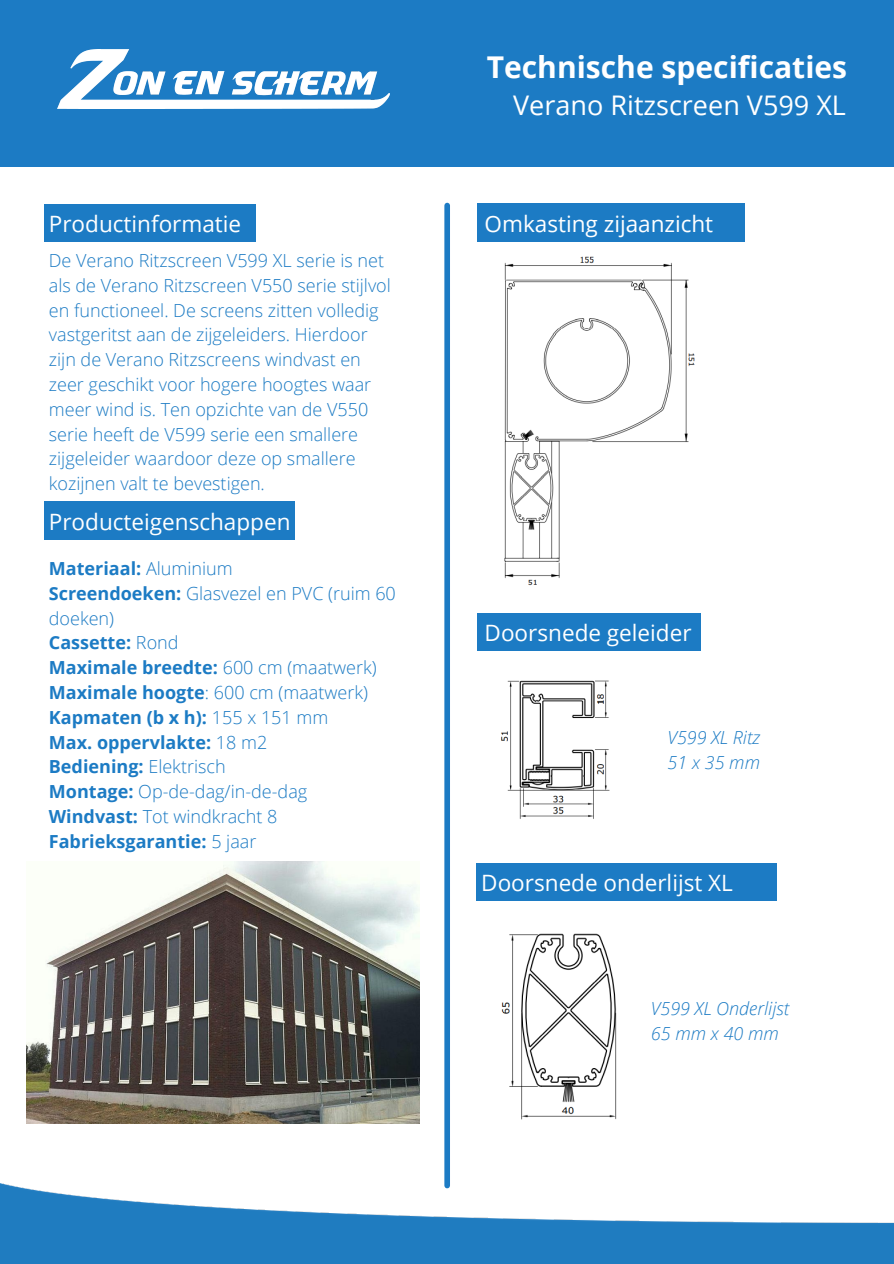
<style>
.page{position:relative;width:894px;height:1264px;background:#fff}
.page>*{position:absolute;margin:0;border:0;box-sizing:border-box;transform-origin:0 0}
.t1{font:700 30px "Open Sans";color:#fff}
.t2{font:27px "Open Sans";color:#fff}
.t3{font:22.5px "Open Sans";color:#fff}
.t4{font:300 18px/24.8px "Open Sans";color:#1c7bc4}
.t5{font:700 18px "Open Sans";color:#1c7bc4}
.t6{font:italic 300 18px "Open Sans";color:#1c7bc4}
.s1{font-weight:300}
.s2{font-weight:700}
</style>
<div class="page">
<div style="left:0;top:0;width:893px;height:166px;background:#1c7bc4"></div>
<img style="left:57px;top:50px;width:333px;height:58px">
<div style="left:444px;top:205px;width:6px;height:980px;background:#1c7bc4"></div>
<div style="left:45px;top:204px;width:211px;height:38px;background:#1c7bc4"></div>
<div style="left:45px;top:501px;width:250px;height:39px;background:#1c7bc4"></div>
<div style="left:476px;top:204px;width:268px;height:38px;background:#1c7bc4"></div>
<img style="left:0;top:1183px;width:893px;height:80px">
<div style="left:476px;top:863px;width:300px;height:37px;background:#1c7bc4"></div>
<div style="left:476px;top:613px;width:224px;height:38px;background:#1c7bc4"></div>
<img style="left:504px;top:256px;width:191px;height:330px">
<img style="left:501px;top:680px;width:109px;height:139px">
<img style="left:501px;top:933px;width:116px;height:187px">
<img style="left:27px;top:861px;width:393px;height:262px">
<p class="t3" style="left:49px;top:208px;width:194px">Productinformatie</p>
<p class="t4" style="left:49px;top:248px;width:343px">De Verano Ritzscreen V599 XL serie is net als de Verano Ritzscreen V550 serie stijlvol en functioneel. De screens zitten volledig vastgeritst aan de zijgeleiders. Hierdoor zijn de Verano Ritzscreens windvast en zeer geschikt voor hogere hoogtes waar meer wind is. Ten opzichte van de V550 serie heeft de V599 serie een smallere zijgeleider waardoor deze op smallere kozijnen valt te bevestigen.</p>
<p class="t3" style="left:49px;top:506px;width:243px">Producteigenschappen</p>
<p class="t5" style="left:49px;top:556px;width:185px">Materiaal: <span class="s1">Aluminium</span></p>
<p class="t4" style="left:49px;top:580px;width:348px"><span class="s2">Screendoeken:</span> Glasvezel en PVC (ruim 60 doeken)</p>
<p class="t5" style="left:49px;top:630px;width:131px">Cassette: <span class="s1">Rond</span></p>
<p class="t5" style="left:49px;top:655px;width:329px">Maximale breedte: <span class="s1">600 cm (maatwerk)</span></p>
<p class="t4" style="left:49px;top:679px;width:320px"><span class="s2">Maximale hoogte</span>: 600 cm (maatwerk)</p>
<p class="t5" style="left:49px;top:704px;width:281px">Kapmaten (b x h): <span class="s1">155 x 151 mm</span></p>
<p class="t5" style="left:49px;top:729px;width:220px">Max. oppervlakte: <span class="s1">18 m2</span></p>
<p class="t5" style="left:49px;top:754px;width:178px">Bediening: <span class="s1">Elektrisch</span></p>
<p class="t4" style="left:49px;top:778px;width:260px"><span class="s2">Montage:</span> Op-de-dag/in-de-dag</p>
<p class="t4" style="left:49px;top:803px;width:230px"><span class="s2">Windvast:</span> Tot windkracht 8</p>
<p class="t5" style="left:49px;top:828px;width:209px">Fabrieksgarantie: <span class="s1">5 jaar</span></p>
<p class="t1" style="left:486px;top:46px;width:362px">Technische specificaties</p>
<p class="t2" style="left:513px;top:86px;width:334px">Verano Ritzscreen V599 XL</p>
<p class="t3" style="left:484px;top:208px;width:230px">Omkasting zijaanzicht</p>
<p class="t3" style="left:484px;top:616px;width:208px">Doorsnede geleider</p>
<p class="t6" style="left:667px;top:724px;width:94px">V599 XL Ritz</p>
<p class="t6" style="left:667px;top:749px;width:94px">51 x 35 mm</p>
<p class="t3" style="left:481px;top:866px;width:253px">Doorsnede onderlijst XL</p>
<p class="t6" style="left:650px;top:995px;width:140px">V599 XL Onderlijst</p>
<p class="t6" style="left:650px;top:1020px;width:129px">65 mm x 40 mm</p>
</div>
